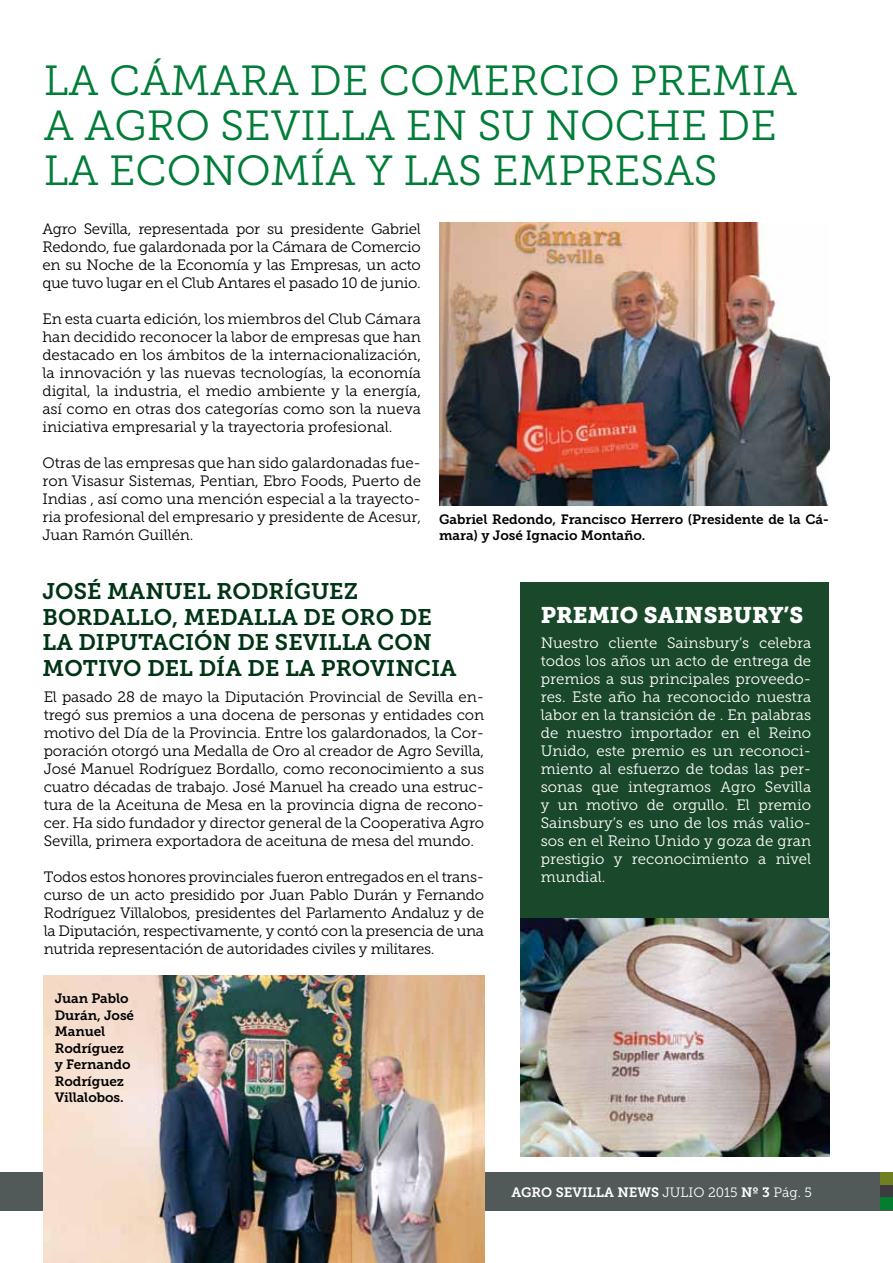
<style>
.page{position:relative;width:893px;height:1263px;background:#fff}
.page>*{position:absolute;margin:0;border:0;box-sizing:border-box;transform-origin:0 0}
.t1{font:42px "Museo Slab 300";color:#007d38}
.t2{font:22.5px/25.5px "Museo Slab 700";color:#003414}
.t3{font:22.5px "Museo Slab 900";color:#fff}
.t4{font:15px/18px "Museo Slab 300";letter-spacing:-.01em;color:#000;text-align:justify}
.t5{font:15px/18px "Museo Slab 300";color:#fff;text-align:justify}
.t6{font:13.5px/16.5px "Museo Slab 700";letter-spacing:-.005em;color:#000}
.t7{font:13.5px "Museo Slab 700";color:#fff}
.s1{font-family:"Museo Slab 300"}
</style>
<div class="page">
<div style="left:0;top:1172px;width:893px;height:38px;background:#525a59"></div>
<div style="left:880px;top:1172px;width:13px;height:13px;background:#707f22"></div>
<div style="left:880px;top:1185px;width:13px;height:12px;background:#3d3c3f"></div>
<div style="left:880px;top:1197px;width:13px;height:13px;background:#047d31"></div>
<div style="left:520px;top:583px;width:309px;height:486px;background:#1a482b"></div>
<img style="left:520px;top:919px;width:309px;height:238px">
<img style="left:439px;top:223px;width:390px;height:282px">
<img style="left:44px;top:976px;width:440px;height:287px">
<h1 class="t1" style="left:44px;top:58px;width:160px">La Cámara</h1>
<h1 class="t1" style="left:310px;top:58px;width:131px">de Comercio</h1>
<h1 class="t1" style="left:630px;top:58px;width:29px">premia</h1>
<h1 class="t1" style="left:44px;top:103px;width:103px">a Agro</h1>
<h1 class="t1" style="left:221px;top:103px;width:104px">Sevilla</h1>
<h1 class="t1" style="left:406px;top:103px;width:206px">en su Noche</h1>
<h1 class="t1" style="left:718px;top:103px;width:29px">de</h1>
<h1 class="t1" style="left:44px;top:148px;width:127px">la Econom</h1>
<h1 class="t1" style="left:310px;top:148px;width:119px">íaylas</h1>
<h1 class="t1" style="left:493px;top:148px;width:56px">Empresas</h1>
<p class="t4" style="left:43px;top:220px;width:380px">Agro Sevilla, representada por su presidente Gabriel Redondo, fue galardonada por la Cámara de Comercio en su Noche de la Economía y las Empresas, un acto que tuvo lugar en el Club Antares el pasado 10 de junio.</p>
<p class="t4" style="left:43px;top:310px;width:380px">En esta cuarta edición, los miembros del Club Cámara han decidido reconocer la labor de empresas que han destacado en los ámbitos de la internacionalización, la innovación y las nuevas tecnologías, la economía digital, la industria, el medio ambiente y la energía, así como en otras dos categorías como son la nueva iniciativa empresarial y la trayectoria profesional.</p>
<p class="t4" style="left:43px;top:454px;width:380px">Otras de las empresas que han sido galardonadas fue&shy;ron Visasur Sistemas, Pentian, Ebro Foods, Puerto de Indias , así como una mención especial a la trayecto&shy;ria profesional del empresario y presidente de Acesur, Juan Ramón Guillén.</p>
<h2 class="t2" style="left:43px;top:579px;width:317px">José Manuel Rodríguez<br>Bordallo</h2>
<p class="t6" style="left:439px;top:511px;width:391px">Gabriel Redondo, Francisco Herrero (Presidente de la Cá&shy;mara) y José Ignacio Montaño.</p>
<h2 class="t3" style="left:541px;top:602px;width:65px">PREMIO</h2>
<h2 class="t3" style="left:644px;top:602px;width:30px">SAINS</h2>
<h2 class="t3" style="left:718px;top:602px;width:85px">BURY’S</h2>
<p class="t5" style="left:541px;top:634px;width:272px">Nuestro cliente Sainsbury’s celebra todos los años un acto de entrega de premios a sus principales proveedo&shy;res. Este año ha reconocido nuestra labor en la transición de . En palabras de nuestro importador en el Reino Unido, este premio es un reconoci&shy;miento al esfuerzo de todas las per&shy;sonas que integramos Agro Sevilla y un motivo de orgullo. El premio Sainsbury’s es uno de los más valio&shy;sos en el Reino Unido y goza de gran prestigio y reconocimiento a nivel mundial.</p>
<h2 class="t2" style="left:172px;top:604px;width:82px">, Medalla</h2>
<h2 class="t2" style="left:303px;top:604px;width:128px">de Oro de</h2>
<h2 class="t2" style="left:43px;top:630px;width:261px">la Diputación de Sevilla</h2>
<h2 class="t2" style="left:378px;top:630px;width:36px">con</h2>
<h2 class="t2" style="left:43px;top:655px;width:71px">motivo</h2>
<h2 class="t2" style="left:147px;top:655px;width:190px">del Día de la Provin</h2>
<h2 class="t2" style="left:414px;top:655px;width:30px">cia</h2>
<p class="t4" style="left:44px;top:688px;width:442px">El pasado 28 de mayo la Diputación Provincial de Sevilla en&shy;tregó sus premios a una docena de personas y entidades con motivo del Día de la Provincia. Entre los galardonados, la Cor&shy;poración otorgó una Medalla de Oro al creador de Agro Sevilla, José Manuel Rodríguez Bordallo, como reconocimiento a sus cuatro décadas de trabajo. José Manuel ha creado una estruc&shy;tura de la Aceituna de Mesa en la provincia digna de recono&shy;cer. Ha sido fundador y director general de la Cooperativa Agro Sevilla, primera exportadora de aceituna de mesa del mundo.</p>
<p class="t4" style="left:44px;top:868px;width:442px">Todos estos honores provinciales fueron entregados en el trans&shy;curso de un acto presidido por Juan Pablo Durán y Fernando Rodríguez Villalobos, presidentes del Parlamento Andaluz y de la Diputación, respectivamente, y contó con la presencia de una nutrida representación de autoridades civiles y militares.</p>
<p class="t6" style="left:55px;top:990px;width:81px">Juan Pablo<br>Durán, José<br>Manuel<br>Rodríguez y Fernando<br>Rodríguez<br>Villalobos.</p>
<p class="t7" style="left:511px;top:1184px;width:302px">AGRO SEVILLA NEWS <span class="s1">JULIO 2015</span> Nº 3 <span class="s1">Pág. 5</span></p>
</div>
